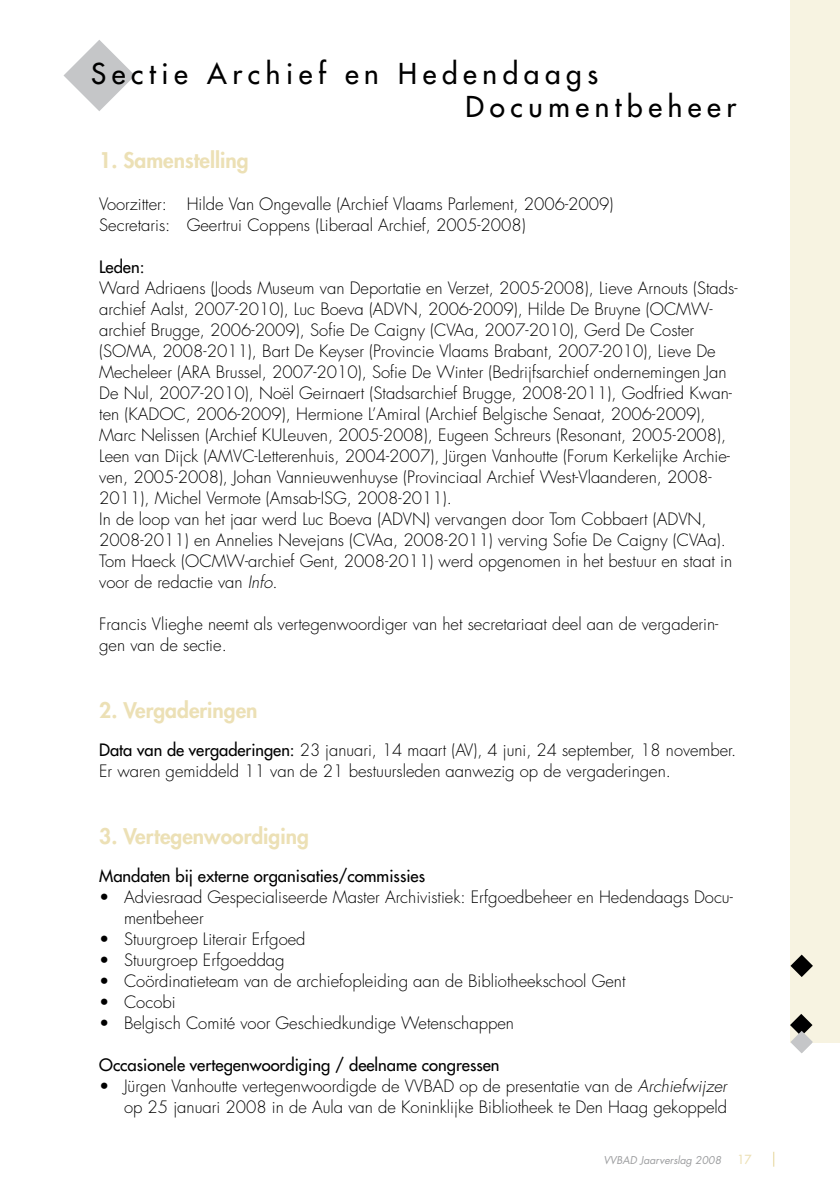
<style>
.page{position:relative;width:840px;height:1191px;background:#fff}
.page>*{position:absolute;margin:0;border:0;box-sizing:border-box;transform-origin:0 0}
.t1{font:28px/33.6px "Futura";letter-spacing:.2em;color:#000}
.t2{font:800 21px "Futura";color:#ece0b5}
.t3{font:300 16.62px/21px "Futura";color:#000}
.t4{font:16.62px "Futura";color:#000}
.t5{font:12.25px "Futura";color:#ece0b5}
.t6{font:italic 10.5px "Futura";color:#9c9d9f}
.s1{font-style:italic}
.s2{font-weight:400}
</style>
<div class="page">
<svg style="left:773px;top:1151px;width:1px;height:15px"></svg>
<div style="left:790px;top:0;width:50px;height:1042px;background:#f7f3e1"></div>
<svg style="left:790px;top:954px;width:23px;height:23px"></svg>
<svg style="left:790px;top:1014px;width:23px;height:39px"></svg>
<svg style="left:63px;top:40px;width:72px;height:71px"></svg>
<h1 class="t1" style="left:465px;top:57px;width:272px;text-indent:-374px">Sectie Archief en Hedendaags<br>Documentbeheer</h1>
<p class="t2" style="left:99px;top:147px;width:151px">1. Samenstelling</p>
<p class="t3" style="left:99px;top:194px;width:516px">Voorzitter: Hilde Van Ongevalle (Archief Vlaams Parlement, 2006-2009)<br>Secretaris: Geertrui Coppens (Liberaal Archief, 2005-2008)</p>
<p class="t4" style="left:99px;top:256px;width:47px">Leden:</p>
<p class="t3" style="left:99px;top:278px;width:640px">Ward Adriaens (Joods Museum van Deportatie en Verzet, 2005-2008), Lieve Arnouts (Stads&shy;archief Aalst, 2007-2010), Luc Boeva (ADVN, 2006-2009), Hilde De Bruyne (OCMW&shy;archief Brugge, 2006-2009), Sofie De Caigny (CVAa, 2007-2010), Gerd De Coster (SOMA, 2008-2011), Bart De Keyser (Provincie Vlaams Brabant, 2007-2010), Lieve De Mecheleer (ARA Brussel, 2007-2010), Sofie De Winter (Bedrijfsarchief ondernemingen Jan De Nul, 2007-2010), Noël Geirnaert (Stadsarchief Brugge, 2008-2011), Godfried Kwan&shy;ten (KADOC, 2006-2009), Hermione L’Amiral (Archief Belgische Senaat, 2006-2009), Marc Nelissen (Archief KULeuven, 2005-2008), Eugeen Schreurs (Resonant, 2005-2008), Leen van Dijck (AMVC-Letterenhuis, 2004-2007), Jürgen Vanhoutte (Forum Kerkelijke Archie&shy;ven, 2005-2008), Johan Vannieuwenhuyse (Provinciaal Archief West-Vlaanderen, 2008- 2011), Michel Vermote (Amsab-ISG, 2008-2011).<br>In de loop van het jaar werd Luc Boeva (ADVN) vervangen door Tom Cobbaert (ADVN, 2008-2011) en Annelies Nevejans (CVAa, 2008-2011) verving Sofie De Caigny (CVAa).<br>Tom Haeck (OCMW-archief Gent, 2008-2011) werd opgenomen in het bestuur en staat in voor de redactie van <span class="s1">Info</span>.</p>
<p class="t3" style="left:99px;top:614px;width:620px">Francis Vlieghe neemt als vertegenwoordiger van het secretariaat deel aan de vergaderin&shy;gen van de sectie.</p>
<p class="t2" style="left:99px;top:696px;width:160px">2. Vergaderingen</p>
<p class="t3" style="left:99px;top:740px;width:638px"><span class="s2">Data van de vergaderingen:</span> 23 januari, 14 maart (AV), 4 juni, 24 september, 18 november.<br>Er waren gemiddeld 11 van de 21 bestuursleden aanwezig op de vergaderingen.</p>
<p class="t2" style="left:99px;top:822px;width:211px">3. Vertegenwoordiging</p>
<p class="t4" style="left:99px;top:865px;width:327px">Mandaten bij externe organisaties/commissies</p>
<p class="t3" style="left:124px;top:887px;width:610px;text-indent:-25px">• Adviesraad Gespecialiseerde Master Archivistiek: Erfgoedbeheer en Hedendaags Docu&shy;mentbeheer</p>
<p class="t3" style="left:99px;top:929px;width:208px">• Stuurgroep Literair Erfgoed</p>
<p class="t3" style="left:99px;top:950px;width:187px">• Stuurgroep Erfgoeddag</p>
<p class="t3" style="left:99px;top:971px;width:528px">• Coördinatieteam van de archiefopleiding aan de Bibliotheekschool Gent</p>
<p class="t3" style="left:99px;top:992px;width:78px">• Cocobi</p>
<p class="t3" style="left:99px;top:1013px;width:416px">• Belgisch Comité voor Geschiedkundige Wetenschappen</p>
<p class="t4" style="left:99px;top:1054px;width:402px">Occasionele vertegenwoordiging / deelname congressen</p>
<p class="t3" style="left:99px;top:1076px;width:629px;text-align:right">• Jürgen Vanhoutte vertegenwoordigde de VVBAD op de presentatie van de <span class="s1">Archiefwijzer </span>op 25 januari 2008 in de Aula van de Koninklijke Bibliotheek te Den Haag gekoppeld</p>
<p class="t6" style="left:603px;top:1153px;width:119px">VVBAD Jaarverslag 2008</p>
<p class="t5" style="left:737px;top:1151px;width:16px">17</p>
</div>
